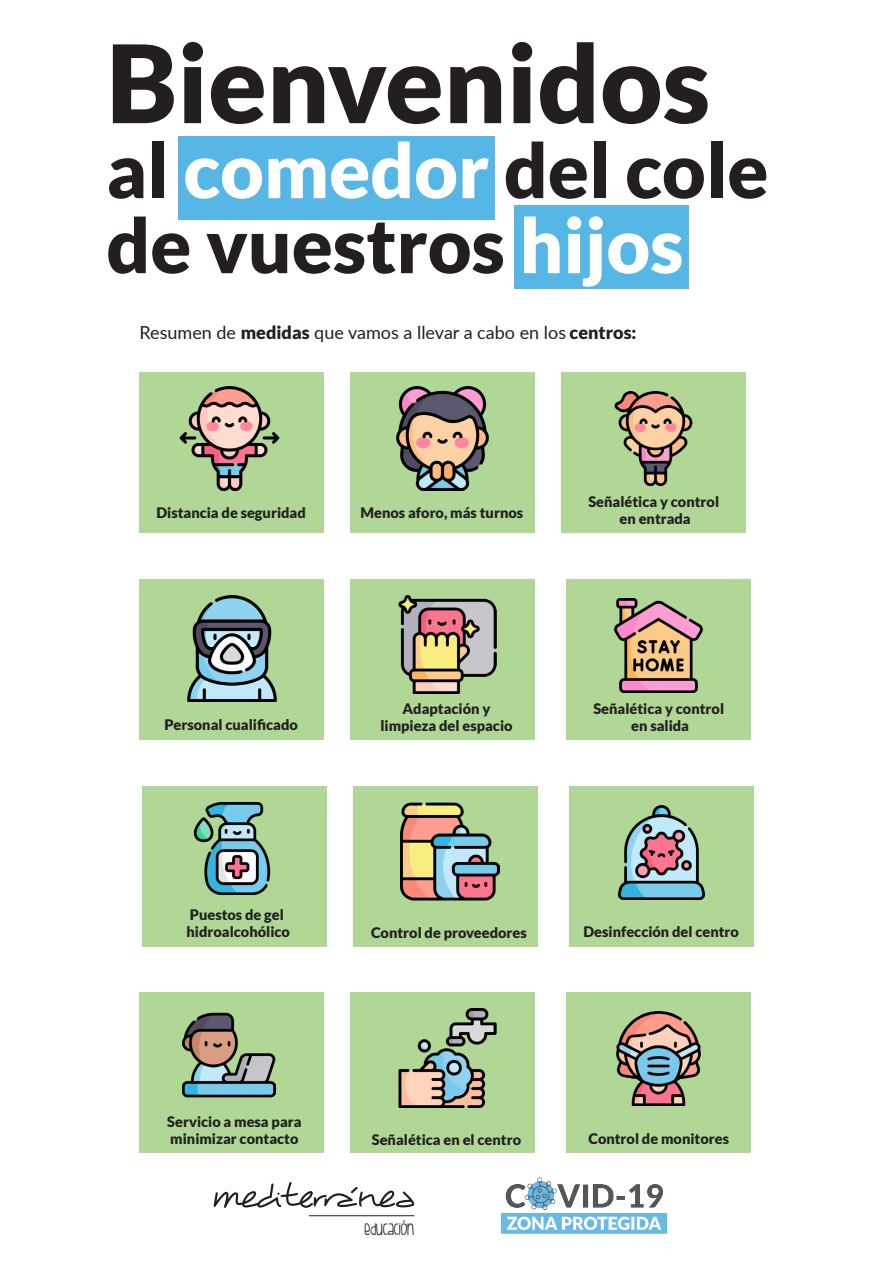
<style>
.page{position:relative;width:893px;height:1263px;background:#fff}
.page>*{position:absolute;margin:0;border:0;box-sizing:border-box;transform-origin:0 0}
.t1{font:900 108.15px "Lato";color:#231f20}
.t2{font:900 75.6px "Lato";color:#231f20}
.t3{font:18px "Lato";color:#231f20}
.t4{font:17.25px "FIS Hfingers";color:#231f20}
.t5{font:900 14.55px "Lato";color:#231f20}
.s1{color:#fff}
.s2{font-weight:900}
</style>
<div class="page">
<div style="left:514px;top:205px;width:175px;height:84px;background:#56b7e7"></div>
<div style="left:179px;top:136px;width:316px;height:83px;background:#56b7e7"></div>
<div style="left:140px;top:372px;width:184px;height:161px;background:#b0d795"></div>
<div style="left:351px;top:372px;width:184px;height:161px;background:#b0d795"></div>
<div style="left:140px;top:579px;width:184px;height:161px;background:#b0d795"></div>
<div style="left:351px;top:579px;width:184px;height:161px;background:#b0d795"></div>
<img style="left:179px;top:387px;width:101px;height:103px">
<img style="left:396px;top:387px;width:93px;height:103px">
<img style="left:187px;top:595px;width:90px;height:107px">
<img style="left:398px;top:595px;width:99px;height:99px">
<div style="left:562px;top:372px;width:184px;height:161px;background:#b0d795"></div>
<img style="left:614px;top:391px;width:79px;height:94px">
<div style="left:567px;top:579px;width:184px;height:161px;background:#b0d795"></div>
<img style="left:614px;top:598px;width:89px;height:94px">
<div style="left:142px;top:786px;width:184px;height:160px;background:#b0d795"></div>
<div style="left:353px;top:786px;width:184px;height:160px;background:#b0d795"></div>
<img style="left:193px;top:802px;width:78px;height:93px">
<img style="left:401px;top:802px;width:98px;height:98px">
<div style="left:569px;top:786px;width:184px;height:160px;background:#b0d795"></div>
<img style="left:617px;top:805px;width:89px;height:94px">
<div style="left:140px;top:992px;width:184px;height:161px;background:#b0d795"></div>
<div style="left:351px;top:992px;width:184px;height:161px;background:#b0d795"></div>
<img style="left:183px;top:1012px;width:93px;height:86px">
<img style="left:398px;top:1009px;width:99px;height:98px">
<div style="left:567px;top:992px;width:184px;height:161px;background:#b0d795"></div>
<img style="left:616px;top:1012px;width:85px;height:94px">
<svg style="left:214px;top:1182px;width:200px;height:26px"></svg>
<hr style="left:309px;top:1215px;width:105px;height:1px;background:#231f20">
<img style="left:501px;top:1177px;width:167px;height:57px">
<p class="t1" style="left:106px;top:20px;width:605px">Bienvenidos</p>
<p class="t2" style="left:106px;top:126px;width:664px">al <span class="s1">comedor</span> del cole</p>
<p class="t2" style="left:106px;top:201px;width:579px">de vuestros <span class="s1">hijos</span></p>
<p class="t3" style="left:140px;top:319px;width:498px">Resumen de <span class="s2">medidas</span> que vamos a llevar a cabo en los <span class="s2">centros:</span></p>
<p class="t5" style="left:156px;top:505px;width:151px">Distancia de seguridad</p>
<p class="t5" style="left:361px;top:505px;width:164px">Menos aforo, más turnos</p>
<p class="t5" style="left:588px;top:493px;width:132px">Señalética y control</p>
<p class="t5" style="left:620px;top:510px;width:73px">en entrada</p>
<p class="t5" style="left:165px;top:716px;width:135px">Personal cualificado</p>
<p class="t5" style="left:403px;top:700px;width:89px">Adaptación y</p>
<p class="t5" style="left:380px;top:717px;width:134px">limpieza del espacio</p>
<p class="t5" style="left:593px;top:700px;width:132px">Señalética y control</p>
<p class="t5" style="left:631px;top:717px;width:59px">en salida</p>
<p class="t5" style="left:190px;top:906px;width:96px">Puestos de gel</p>
<p class="t5" style="left:187px;top:923px;width:105px">hidroalcohólico</p>
<p class="t5" style="left:371px;top:924px;width:157px">Control de proveedores</p>
<p class="t5" style="left:583px;top:923px;width:157px">Desinfección del centro</p>
<p class="t5" style="left:167px;top:1113px;width:136px">Servicio a mesa para</p>
<p class="t5" style="left:170px;top:1130px;width:130px">minimizar contacto</p>
<p class="t5" style="left:372px;top:1131px;width:151px">Señalética en el centro</p>
<p class="t5" style="left:588px;top:1130px;width:142px">Control de monitores</p>
<p class="t4" style="left:365px;top:1219px;width:51px">EDUCACIÓN</p>
</div>
